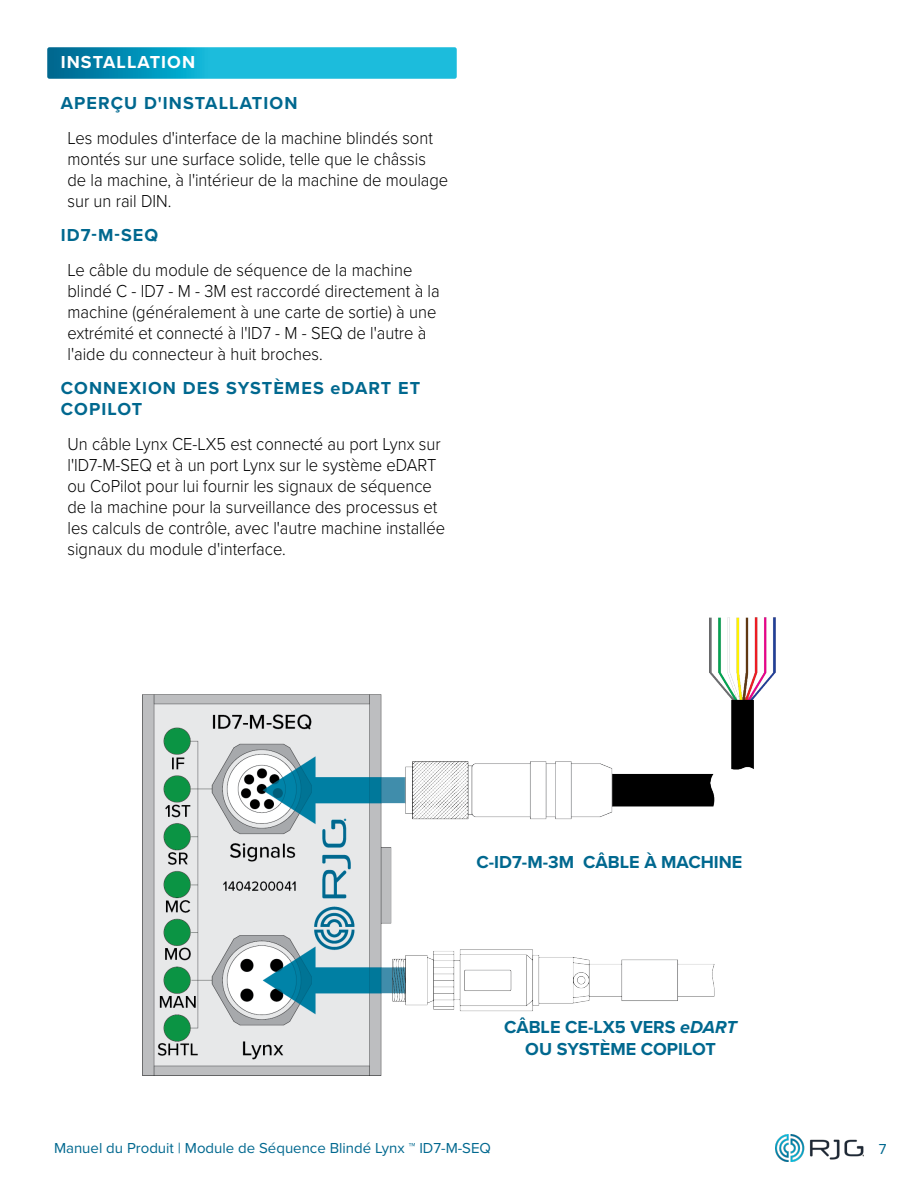
<style>
.page{position:relative;width:918px;height:1188px;background:#fff}
.page>*{position:absolute;margin:0;border:0;box-sizing:border-box;transform-origin:0 0}
.t1{font:300 18px/21px "Proxima Nova";color:#000;scale:.92 1}
.t2{font:700 18px/21px "Proxima Nova";letter-spacing:.045em;color:#00688f}
.t3{font:700 18px/21.6px "Proxima Nova";color:#00688f;text-align:center}
.t4{font:700 18px "Proxima Nova";letter-spacing:.06em;color:#fff}
.t5{font:15px "Proxima Nova";color:#00688f}
.s1{font-style:italic}
</style>
<div class="page">
<img style="left:776px;top:1134px;width:88px;height:27px">
<img style="left:143px;top:618px;width:632px;height:458px">
<svg style="left:47px;top:47px;width:410px;height:32px;background:#15abcd"></svg>
<p class="t4" style="left:61px;top:49px;width:136px">INSTALLATION</p>
<p class="t2" style="left:61px;top:93px;width:238px">APERÇU D'INSTALLATION</p>
<p class="t1" style="left:68px;top:126px;width:416px">Les modules d'interface de la machine blindés sont montés sur une surface solide, telle que le châssis de la machine, à l'intérieur de la machine de moulage sur un rail DIN.</p>
<p class="t2" style="left:61px;top:225px;width:99px">ID7‑M‑SEQ</p>
<p class="t1" style="left:68px;top:258px;width:406px">Le câble du module de séquence de la machine blindé C ‑ ID7 ‑ M ‑ 3M est raccordé directement à la machine (généralement à une carte de sortie) à une extrémité et connecté à l'ID7 ‑ M ‑ SEQ de l'autre à l'aide du connecteur à huit broches.</p>
<p class="t2" style="left:61px;top:378px;width:361px">CONNEXION DES SYSTÈMES eDART ET<br>COPILOT</p>
<p class="t1" style="left:68px;top:432px;width:412px">Un câble Lynx CE-LX5 est connecté au port Lynx sur l'ID7-M-SEQ et à un port Lynx sur le système eDART ou CoPilot pour lui fournir les signaux de séquence de la machine pour la surveillance des processus et les calculs de contrôle, avec l'autre machine installée signaux du module d'interface.</p>
<p class="t3" style="left:477px;top:851px;width:267px">C‑ID7‑M‑3M CÂBLE À MACHINE</p>
<p class="t3" style="left:504px;top:1016px;width:234px">CÂBLE CE-LX5 VERS <span class="s1">eDART<br></span>OU SYSTÈME COPILOT</p>
<p class="t5" style="left:54px;top:1136px;width:439px">Manuel du Produit | Module de Séquence Blindé Lynx ™ ID7-M-SEQ</p>
<p class="t5" style="left:879px;top:1137px;width:9px">7</p>
</div>
